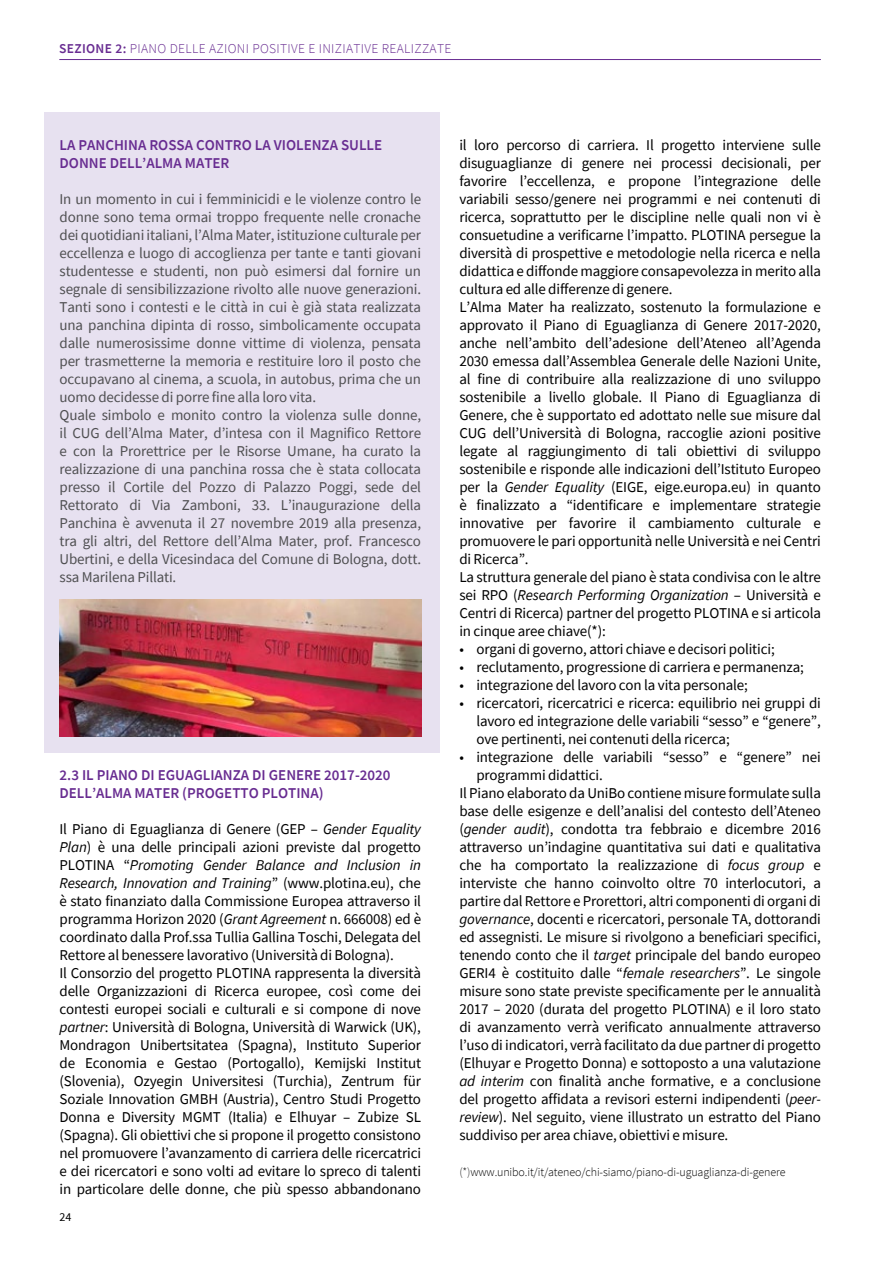
<style>
.page{position:relative;width:893px;height:1263px;background:#fff}
.page>*{position:absolute;margin:0;border:0;box-sizing:border-box;transform-origin:0 0}
.t1{font:15px/18px "Source Sans Pro";letter-spacing:-.01em;color:#000}
.t2{font:15px/18px "Source Sans Pro";letter-spacing:-.01em;color:#4f4f51}
.t3{font:600 15px/18px "Source Sans Pro";color:#682c91}
.t4{font:300 13.5px "Source Sans Pro";letter-spacing:.025em;color:#682c91}
.t5{font:300 12px "Source Sans Pro";letter-spacing:-.01em;color:#000}
.t6{font:12px "Source Sans Pro";color:#000}
.s1{font-weight:600}
.s2{font-style:italic}
.s3{color:#1c1c1c}
</style>
<div class="page">
<hr style="left:59px;top:59px;width:762px;height:1px;background:#682c91">
<div style="left:45px;top:112px;width:395px;height:641px;background:#e7e1f0"></div>
<img style="left:60px;top:600px;width:361px;height:136px">
<p class="t4" style="left:59px;top:40px;width:394px"><span class="s1">SEZIONE 2:</span> PIANO DELLE AZIONI POSITIVE E INIZIATIVE REALIZZATE</p>
<p class="t3" style="left:60px;top:135px;width:324px">LA PANCHINA ROSSA CONTRO LA VIOLENZA SULLE<br>DONNE DELL’ALMA MATER</p>
<p class="t2" style="left:60px;top:189px;width:363px">In un momento in cui i femminicidi e le violenze contro le donne sono tema ormai troppo frequente nelle cronache dei quotidiani italiani, l’Alma Mater, istituzione culturale per eccellenza e luogo di accoglienza per tante e tanti giovani studentesse e studenti, non può esimersi dal fornire un segnale di sensibilizzazione rivolto alle nuove generazioni.<br>Tanti sono i contesti e le città in cui è già stata realizzata una panchina dipinta di rosso, simbolicamente occupata dalle numerosissime donne vittime di violenza, pensata per trasmetterne la memoria e restituire loro il posto che occupavano al cinema, a scuola, in autobus, prima che un uomo decidesse di porre fine alla loro vita.<br>Quale simbolo e monito contro la violenza sulle donne, il CUG dell’Alma Mater, d’intesa con il Magnifico Rettore e con la Prorettrice per le Risorse Umane, ha curato la realizzazione di una panchina rossa che è stata collocata presso il Cortile del Pozzo di Palazzo Poggi, sede del Rettorato di Via Zamboni, 33. L’inaugurazione della Panchina è avvenuta il 27 novembre 2019 alla presenza, tra gli altri, del Rettore dell’Alma Mater, prof. Francesco Ubertini, e della Vicesindaca del Comune di Bologna, dott. ssa Marilena Pillati.</p>
<p class="t3" style="left:60px;top:765px;width:333px">2.3 IL PIANO DI EGUAGLIANZA DI GENERE 2017-2020<br>DELL’ALMA MATER (PROGETTO PLOTINA)</p>
<p class="t1" style="left:60px;top:819px;width:363px">Il Piano di Eguaglianza di Genere (GEP – <span class="s2">Gender Equality Plan</span>) è una delle principali azioni previste dal progetto PLOTINA “<span class="s2">Promoting Gender Balance and Inclusion in Research, Innovation and Training</span>” (www.plotina.eu), che è stato finanziato dalla Commissione Europea attraverso il programma Horizon 2020 (<span class="s2">Grant Agreement</span> n. 666008) ed è coordinato dalla Prof.ssa Tullia Gallina Toschi, Delegata del Rettore al benessere lavorativo (Università di Bologna).<br>Il Consorzio del progetto PLOTINA rappresenta la diversità delle Organizzazioni di Ricerca europee, così come dei contesti europei sociali e culturali e si compone di nove <span class="s2">partner</span>: Università di Bologna, Università di Warwick (UK), Mondragon Unibertsitatea (Spagna), Instituto Superior de Economia e Gestao (Portogallo), Kemijski Institut (Slovenia), Ozyegin Universitesi (Turchia), Zentrum für Soziale Innovation GMBH (Austria), Centro Studi Progetto Donna e Diversity MGMT (Italia) e Elhuyar – Zubize SL (Spagna). Gli obiettivi che si propone il progetto consistono nel promuovere l’avanzamento di carriera delle ricercatrici e dei ricercatori e sono volti ad evitare lo spreco di talenti in particolare delle donne, che più spesso abbandonano</p>
<p class="t6" style="left:60px;top:1209px;width:13px">24</p>
<p class="t1" style="left:459px;top:135px;width:363px">il loro percorso di carriera. Il progetto interviene sulle disuguaglianze di genere nei processi decisionali, per favorire l’eccellenza, e propone l’integrazione delle variabili sesso/genere nei programmi e nei contenuti di ricerca, soprattutto per le discipline nelle quali non vi è consuetudine a verificarne l’impatto. PLOTINA persegue la diversità di prospettive e metodologie nella ricerca e nella didattica e diffonde maggiore consapevolezza in merito alla cultura ed alle differenze di genere.<br>L’Alma Mater ha realizzato, sostenuto la formulazione e approvato il Piano di Eguaglianza di Genere 2017-2020, anche nell’ambito dell’adesione dell’Ateneo all’Agenda 2030 emessa dall’Assemblea Generale delle Nazioni Unite, al fine di contribuire alla realizzazione di uno sviluppo sostenibile a livello globale. Il Piano di Eguaglianza di Genere, che è supportato ed adottato nelle sue misure dal CUG dell’Università di Bologna, raccoglie azioni positive legate al raggiungimento di tali obiettivi di sviluppo sostenibile e risponde alle indicazioni dell’Istituto Europeo per la <span class="s2">Gender Equality</span> (EIGE, eige.europa.eu) in quanto è finalizzato a “identificare e implementare strategie innovative per favorire il cambiamento culturale e promuovere le pari opportunità nelle Università e nei Centri di Ricerca”.<br>La struttura generale del piano è stata condivisa con le altre sei RPO (<span class="s2">Research Performing Organization</span> – Università e Centri di Ricerca) partner del progetto PLOTINA e si articola in cinque aree chiave(*):</p>
<p class="t1" style="left:459px;top:639px;width:317px">• organi di governo, attori chiave e decisori politici;</p>
<p class="t1" style="left:459px;top:657px;width:346px">• reclutamento, progressione di carriera e permanenza;</p>
<p class="t1" style="left:459px;top:675px;width:290px">• integrazione del lavoro con la vita personale;</p>
<p class="t1" style="left:476px;top:693px;width:346px;text-align:justify;text-indent:-17px">• ricercatori, ricercatrici e ricerca: equilibrio nei gruppi di lavoro ed integrazione delle variabili “sesso” e “genere”, ove pertinenti, nei contenuti della ricerca;</p>
<p class="t1" style="left:459px;top:747px;width:363px">• integrazione delle variabili “sesso” e “genere” nei</p>
<p class="t1" style="left:476px;top:765px;width:128px">programmi didattici.</p>
<p class="t1" style="left:459px;top:783px;width:363px">Il Piano elaborato da UniBo contiene misure formulate sulla</p>
<p class="t1" style="left:459px;top:801px;width:363px">base delle esigenze e dell’analisi del contesto dell’Ateneo</p>
<p class="t1" style="left:459px;top:819px;width:363px">(<span class="s2">gender audit</span>), condotta tra febbraio e dicembre 2016</p>
<p class="t1" style="left:459px;top:837px;width:363px">attraverso un’indagine quantitativa sui dati e qualitativa</p>
<p class="t1" style="left:459px;top:855px;width:363px">che ha comportato la realizzazione di <span class="s2">focus group</span> e</p>
<p class="t1" style="left:459px;top:873px;width:363px">interviste che hanno coinvolto oltre 70 interlocutori, a</p>
<p class="t1" style="left:459px;top:891px;width:363px">partire dal Rettore e Prorettori, altri componenti di organi di</p>
<p class="t1" style="left:459px;top:909px;width:363px"><span class="s2">governance</span>, docenti e ricercatori, personale TA, dottorandi</p>
<p class="t1" style="left:459px;top:927px;width:363px">ed assegnisti. Le misure si rivolgono a beneficiari specifici,</p>
<p class="t1" style="left:459px;top:945px;width:363px">tenendo conto che il <span class="s2">target</span> principale del bando europeo</p>
<p class="t1" style="left:459px;top:963px;width:363px">GERI4 è costituito dalle “<span class="s2">female researchers</span>”. Le singole</p>
<p class="t1" style="left:459px;top:981px;width:363px">misure sono state previste specificamente per le annualità</p>
<p class="t1" style="left:459px;top:999px;width:363px">2017 – 2020 (durata del progetto PLOTINA) e il loro stato</p>
<p class="t1" style="left:459px;top:1017px;width:363px">di avanzamento verrà verificato annualmente attraverso</p>
<p class="t1" style="left:459px;top:1035px;width:363px">l’uso di indicatori, verrà facilitato da due partner di progetto</p>
<p class="t1" style="left:459px;top:1053px;width:363px">(Elhuyar e Progetto Donna) e sottoposto a una valutazione</p>
<p class="t1" style="left:459px;top:1071px;width:363px"><span class="s2">ad interim</span> con finalità anche formative, e a conclusione</p>
<p class="t1" style="left:459px;top:1089px;width:363px">del progetto affidata a revisori esterni indipendenti (<span class="s2">peer-</span></p>
<p class="t1" style="left:459px;top:1107px;width:363px"><span class="s2">review</span>). Nel seguito, viene illustrato un estratto del Piano</p>
<p class="t1" style="left:459px;top:1125px;width:270px">suddiviso per area chiave, obiettivi e misure.</p>
<p class="t5" style="left:459px;top:1164px;width:328px"><span class="s3">(*)</span>www.unibo.it/it/ateneo/chi-siamo/piano-di-uguaglianza-di-genere</p>
</div>
